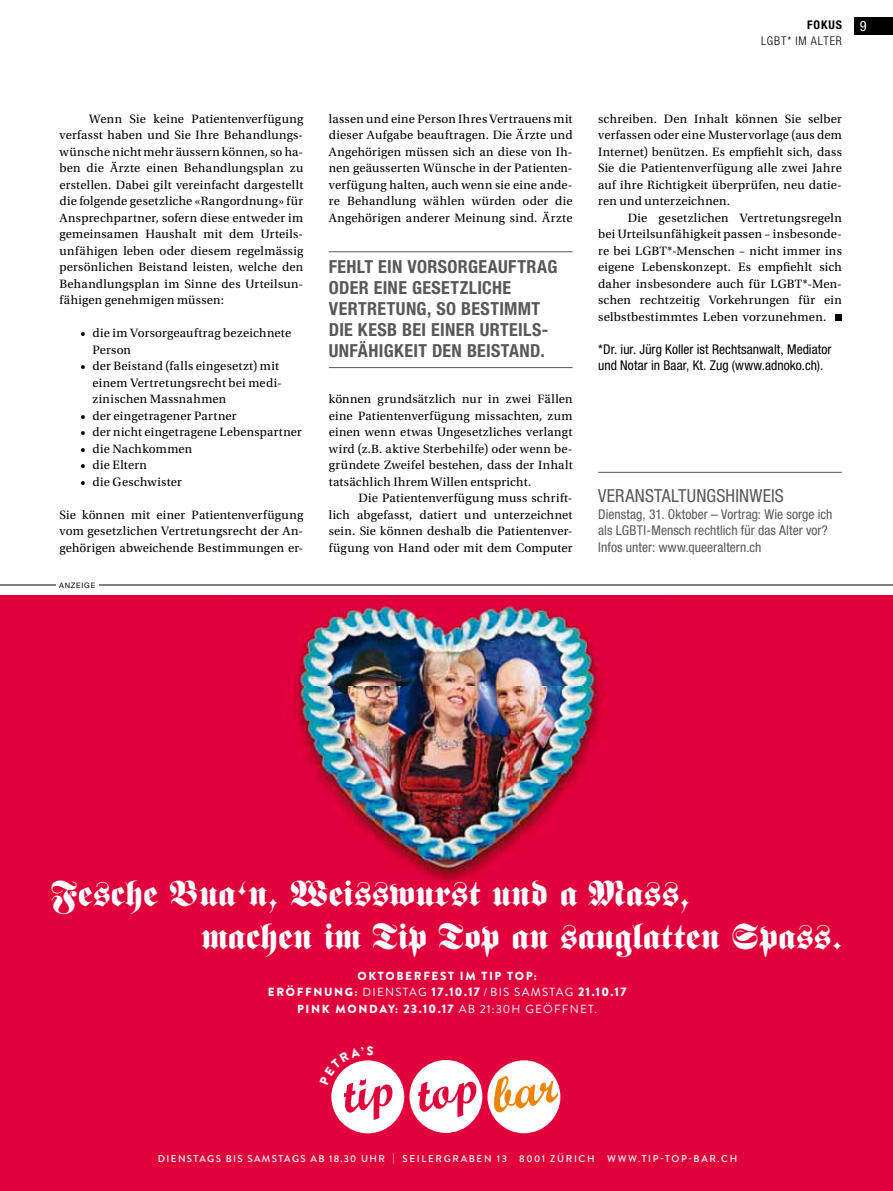
<style>
.page{position:relative;width:893px;height:1191px;background:#fff}
.page>*{position:absolute;margin:0;border:0;box-sizing:border-box;transform-origin:0 0}
.t1{font:700 49.05px "Script";color:#e2003c}
.t2{font:35.55px/43.2px "Fette Fraktur LT Std";color:#fff}
.t3{font:700 condensed 18px/21px "Helvetica Neue LT Std";letter-spacing:.025em;color:#58585a}
.t4{font:condensed 18px "Helvetica Neue LT Std";letter-spacing:.01em;color:#58585a}
.t5{font:condensed 14.25px "Helvetica Neue LT Std";color:#fff}
.t6{font:condensed 13.5px/16.5px "Helvetica Neue LT Std";letter-spacing:.005em;color:#58585a}
.t7{font:condensed 13.5px/16.5px "Helvetica Neue LT Std";letter-spacing:.005em;color:#000}
.t8{font:12.75px/16.5px "Utopia Std";letter-spacing:.015em;color:#000;text-align:justify}
.t9{font:300 condensed 12px "Helvetica Neue LT Std";letter-spacing:.075em;color:#000}
.t10{font:700 condensed 12px "Helvetica Neue LT Std";color:#000}
.t11{font:900 11.7px/16.2px "Brandon Grotesque";letter-spacing:.14em;color:#fff;text-align:center}
.t12{font:500 9.75px "Brandon Grotesque";letter-spacing:.15em;color:#fff}
.t13{font:500 9.75px "Brandon Grotesque";letter-spacing:.17em;color:#fff}
.t14{font:7.5px "Helvetica Neue LT Std";letter-spacing:.095em;color:#000}
.s1{font-weight:400}
.s2{font-size:12.3px}
.s3{color:#ef8200}
</style>
<div class="page">
<div style="left:855px;top:17px;width:38px;height:17px;background:#000"></div>
<hr style="left:0;top:584px;width:893px;height:1px;background:#000">
<div style="left:56px;top:582px;width:42px;height:13px;background:#fff"></div>
<div style="left:0;top:595px;width:893px;height:596px;background:#e2003c"></div>
<div style="left:409px;top:1060px;width:73px;height:73px;background:#fff;border-radius:50%"></div>
<div style="left:331px;top:1060px;width:73px;height:73px;background:#fff;border-radius:50%"></div>
<div style="left:487px;top:1060px;width:73px;height:73px;background:#fff;border-radius:50%"></div>
<img style="left:295px;top:600px;width:326px;height:281px">
<hr style="left:329px;top:251px;width:244px;height:1px;background:#58585a">
<hr style="left:329px;top:367px;width:244px;height:1px;background:#58585a">
<hr style="left:598px;top:472px;width:244px;height:1px;background:#58585a">
<div style="left:836px;top:314px;width:6px;height:7px;background:#000"></div>
<svg style="left:333px;top:1060px;width:41px;height:24px"></svg>
<p class="t10" style="left:807px;top:17px;width:15px">FOKUS</p>
<p class="t9" style="left:761px;top:34px;width:64px">LGBT* IM ALTER</p>
<p class="t5" style="left:860px;top:17px;width:8px">9</p>
<p class="t8" style="left:60px;top:111px;width:245px;text-indent:30px">Wenn Sie keine Patientenverfügung verfasst haben und Sie Ihre Behandlungs&shy;wünsche nicht mehr äussern können, so ha&shy;ben die Ärzte einen Behandlungsplan zu erstellen. Dabei gilt vereinfacht dargestellt die folgende gesetzliche «Rangordnung» für Ansprechpartner, sofern diese entweder im gemeinsamen Haushalt mit dem Urteils&shy;unfähigen leben oder diesem regelmässig persönlichen Beistand leisten, welche den Behandlungsplan im Sinne des Urteilsun&shy;fähigen genehmigen müssen:</p>
<p class="t8" style="left:93px;top:325px;width:200px;text-indent:-12px">• die im Vorsorgeauftrag bezeichnete<br>Person</p>
<p class="t8" style="left:93px;top:358px;width:188px;text-indent:-12px">• der Beistand (falls eingesetzt) mit einem Vertretungsrecht bei medi-- zinischen Massnahmen</p>
<p class="t8" style="left:81px;top:408px;width:158px">• der eingetragener Partner</p>
<p class="t8" style="left:81px;top:424px;width:223px">• der nicht eingetragene Lebenspartner</p>
<p class="t8" style="left:81px;top:441px;width:113px">• die Nachkommen</p>
<p class="t8" style="left:81px;top:457px;width:68px">• die Eltern</p>
<p class="t8" style="left:81px;top:474px;width:103px">• die Geschwister</p>
<p class="t8" style="left:60px;top:507px;width:245px">Sie können mit einer Patientenverfügung vom gesetzlichen Vertretungsrecht der An&shy;gehörigen abweichende Bestimmungen er-</p>
<p class="t14" style="left:59px;top:581px;width:38px">ANZEIGE</p>
<p class="t8" style="left:329px;top:111px;width:245px">lassen und eine Person Ihres Vertrauens mit dieser Aufgabe beauftragen. Die Ärzte und Angehörigen müssen sich an diese von Ih&shy;nen geäusserten Wünsche in der Patienten&shy;verfügung halten, auch wenn sie eine ande&shy;re Behandlung wählen würden oder die Angehörigen anderer Meinung sind. Ärzte</p>
<h3 class="t3" style="left:329px;top:256px;width:19px">FEHLT</h3>
<h3 class="t3" style="left:378px;top:256px;width:50px">EIN VORSORGEAUFTRAG</h3>
<h3 class="t3" style="left:329px;top:277px;width:11px">ODER</h3>
<h3 class="t3" style="left:374px;top:277px;width:9px">EINE</h3>
<h3 class="t3" style="left:412px;top:277px;width:10px">GESETZLICHE</h3>
<h3 class="t3" style="left:329px;top:298px;width:21px">VERTRETUNG</h3>
<h3 class="t3" style="left:329px;top:298px;width:144px;text-indent:98px">, SO BESTIMMT<br>DIE KESB BEI EINER</h3>
<h3 class="t3" style="left:480px;top:319px;width:20px">URTEILS</h3>
<h3 class="t3" style="left:542px;top:319px;width:8px">-</h3>
<h3 class="t3" style="left:329px;top:340px;width:49px">UNFÄHIGKEIT</h3>
<h3 class="t3" style="left:432px;top:340px;width:11px">DEN</h3>
<h3 class="t3" style="left:467px;top:340px;width:21px">BEISTAND</h3>
<h3 class="t3" style="left:540px;top:340px;width:6px">.</h3>
<p class="t8" style="left:329px;top:391px;width:245px">können grundsätzlich nur in zwei Fällen eine Patientenverfügung missachten, zum einen wenn etwas Ungesetzliches verlangt wird (z.B. aktive Sterbehilfe) oder wenn be&shy;gründete Zweifel bestehen, dass der Inhalt tatsächlich Ihrem Willen entspricht.</p>
<p class="t8" style="left:329px;top:490px;width:245px;text-indent:30px">Die Patientenverfügung muss schrift&shy;lich abgefasst, datiert und unterzeichnet sein. Sie können deshalb die Patientenver&shy;fügung von Hand oder mit dem Computer</p>
<p class="t8" style="left:598px;top:111px;width:245px">schreiben. Den Inhalt können Sie selber verfassen oder eine Mustervorlage (aus dem Internet) benützen. Es empfiehlt sich, dass Sie die Patientenverfügung alle zwei Jahre auf ihre Richtigkeit überprüfen, neu datie&shy;ren und unterzeichnen.</p>
<p class="t8" style="left:598px;top:210px;width:245px;text-indent:30px">Die gesetzlichen Vertretungsregeln bei Urteilsunfähigkeit passen – insbesonde&shy;re bei LGBT*-Menschen – nicht immer ins eigene Lebenskonzept. Es empfiehlt sich daher insbesondere auch für LGBT*-Men&shy;schen rechtzeitig Vorkehrungen für ein selbstbestimmtes Leben vorzunehmen.</p>
<p class="t7" style="left:598px;top:341px;width:235px">*Dr. iur. Jürg Koller ist Rechtsanwalt, Mediator und Notar in Baar, Kt. Zug (www.adnoko.ch).</p>
<h3 class="t4" style="left:598px;top:486px;width:187px">VERANSTALTUNGSHINWEIS</h3>
<p class="t6" style="left:598px;top:506px;width:236px">Dienstag, 31. Oktober – Vortrag: Wie sorge ich als LGBTI-Mensch rechtlich für das Alter vor?<br>Infos unter: www.queeraltern.ch</p>
<h2 class="t2" style="left:201px;top:872px;width:643px;text-indent:-150px">Fesche Bua‘n, Weisswurst und a Mass,<br>machen im Tip Top an sauglatten Spass.</h2>
<p class="t11" style="left:268px;top:968px;width:360px">OKTOBERFEST IM TIP TOP:<br>ERÖFFNUNG: <span class="s1">DIENSTAG</span> <span class="s2">17.10.17</span> <span class="s1">/ BIS SAMSTAG</span> <span class="s2">21.10.17<br></span>PINK MONDAY: <span class="s2">23.10.17</span> <span class="s1">AB 21:30H GEÖFFNET.</span></p>
<h1 class="t1" style="left:338px;top:1073px;width:213px;rotate:-11deg">tip top <span class="s3">bar</span></h1>
<p class="t12" style="left:158px;top:1151px;width:350px">DIENSTAGS BIS SAMSTAGS AB 18.30 UHR | SEILERGRABEN 13</p>
<p class="t13" style="left:519px;top:1151px;width:77px">8001 ZÜRICH</p>
<p class="t13" style="left:607px;top:1151px;width:131px">WWW.TIP-TOP-BAR.CH</p>
</div>
